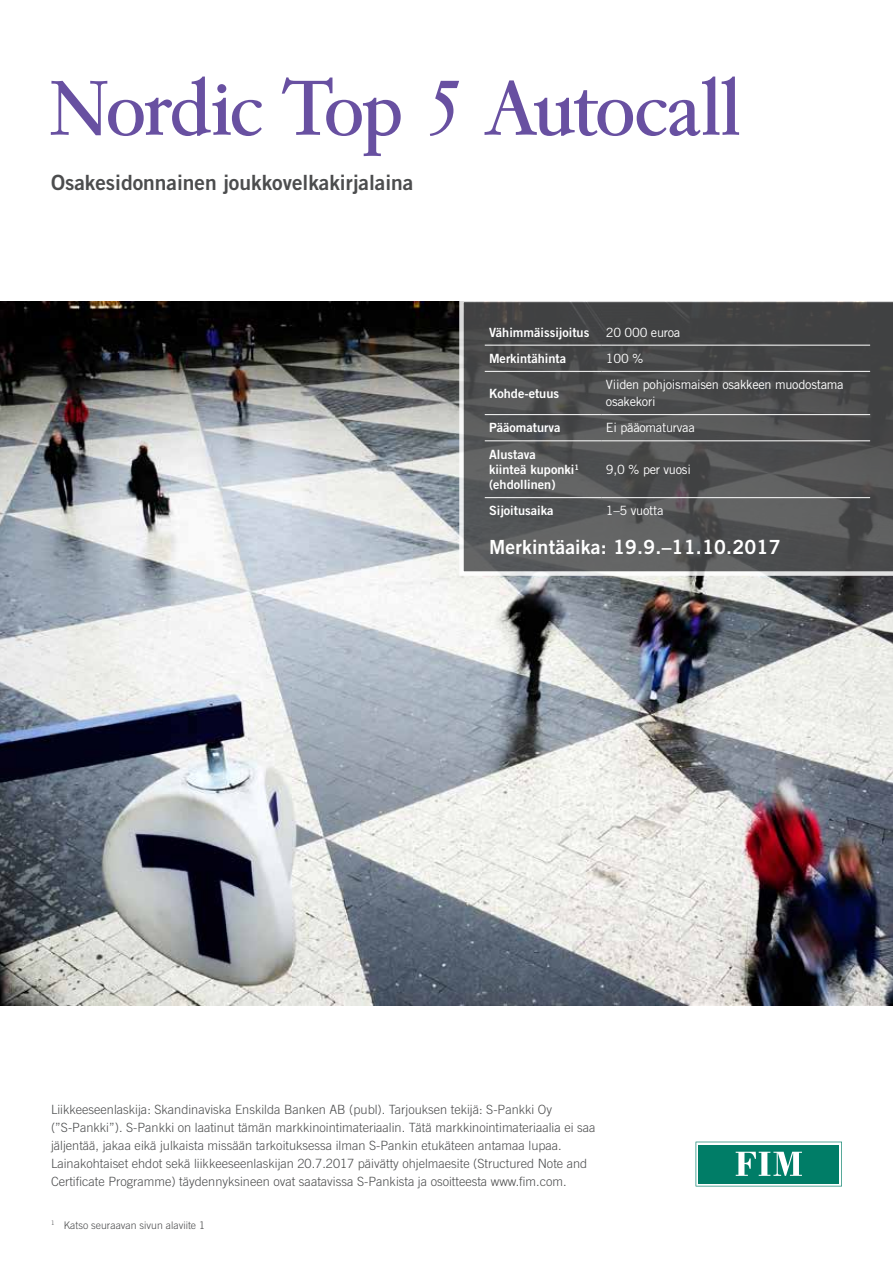
<style>
.page{position:relative;width:893px;height:1263px;background:#fff}
.page>*{position:absolute;margin:0;border:0;box-sizing:border-box;transform-origin:0 0}
.t1{font:75px "Garamond TS";letter-spacing:-.02em;color:#6850a1}
.t2{font:21px "Trade Gothic LT Std Bd 2";color:#4c4d4e}
.t3{font:19.5px "Trade Gothic LT Std Bd 2";letter-spacing:.01em;color:#fff}
.t4{font:300 12.75px/18px "Trade Gothic LT Std";color:#4c4d4e}
.t5{font:12.75px/15.3px "Trade Gothic LT Std Bd 2";color:#fff}
.t6{font:12.75px/16.5px "Trade Gothic LT Std";letter-spacing:-.02em;color:#fff}
.t7{font:300 10.5px "Trade Gothic LT Std";color:#4c4d4e}
</style>
<div class="page">
<img style="left:0;top:302px;width:893px;height:703px">
<svg style="left:457px;top:301px;width:436px;height:276px;background:#555657"></svg>
<hr style="left:485px;top:345px;width:117px;height:1px;background:#fff">
<hr style="left:602px;top:345px;width:268px;height:1px;background:#fff">
<hr style="left:485px;top:371px;width:117px;height:1px;background:#fff">
<hr style="left:602px;top:371px;width:268px;height:1px;background:#fff">
<hr style="left:485px;top:414px;width:117px;height:1px;background:#fff">
<hr style="left:602px;top:414px;width:268px;height:1px;background:#fff">
<hr style="left:485px;top:440px;width:117px;height:1px;background:#fff">
<hr style="left:602px;top:440px;width:268px;height:1px;background:#fff">
<hr style="left:485px;top:497px;width:117px;height:1px;background:#fff">
<hr style="left:602px;top:497px;width:268px;height:1px;background:#fff">
<svg style="left:696px;top:1142px;width:146px;height:44px"></svg>
<h1 class="t1" style="left:51px;top:67px;width:691px">Nordic Top 5 Autocall</h1>
<h2 class="t2" style="left:51px;top:169px;width:364px">Osakesidonnainen joukkovelkakirjalaina</h2>
<p class="t5" style="left:489px;top:324px;width:102px">Vähimmäissijoitus</p>
<p class="t6" style="left:606px;top:324px;width:76px">20 000 euroa</p>
<p class="t5" style="left:489px;top:350px;width:79px">Merkintähinta</p>
<p class="t6" style="left:606px;top:350px;width:39px">100 %</p>
<p class="t5" style="left:489px;top:385px;width:72px">Kohde-etuus</p>
<p class="t6" style="left:606px;top:376px;width:239px">Viiden pohjoismaisen osakkeen muodostama osakekori</p>
<p class="t5" style="left:489px;top:420px;width:73px">Pääomaturva</p>
<p class="t6" style="left:606px;top:419px;width:90px">Ei pääomaturvaa</p>
<p class="t5" style="left:489px;top:446px;width:91px">Alustava<br>kiinteä kuponki<sup>1 </sup>(ehdollinen)</p>
<p class="t6" style="left:606px;top:461px;width:86px">9,0 % per vuosi</p>
<p class="t5" style="left:489px;top:503px;width:66px">Sijoitusaika</p>
<p class="t6" style="left:606px;top:502px;width:59px">1–5 vuotta</p>
<h3 class="t3" style="left:489px;top:535px;width:293px">Merkintäaika: 19.9.–11.10.2017</h3>
<p class="t4" style="left:51px;top:1101px;width:546px">Liikkeeseenlaskija: Skandinaviska Enskilda Banken AB (publ). Tarjouksen tekijä: S-Pankki Oy (”S-Pankki”). S-Pankki on laatinut tämän markkinointimateriaalin. Tätä markkinointimateriaalia ei saa jäljentää, jakaa eikä julkaista missään tarkoituksessa ilman S-Pankin etukäteen antamaa lupaa.<br>Lainakohtaiset ehdot sekä liikkeeseenlaskijan 20.7.2017 päivätty ohjelmaesite (Structured Note and Certificate Programme) täydennyksineen ovat saatavissa S-Pankista ja osoitteesta www.fim.com.</p>
<p class="t7" style="left:51px;top:1218px;width:155px"><sup>1</sup> Katso seuraavan sivun alaviite 1</p>
</div>
